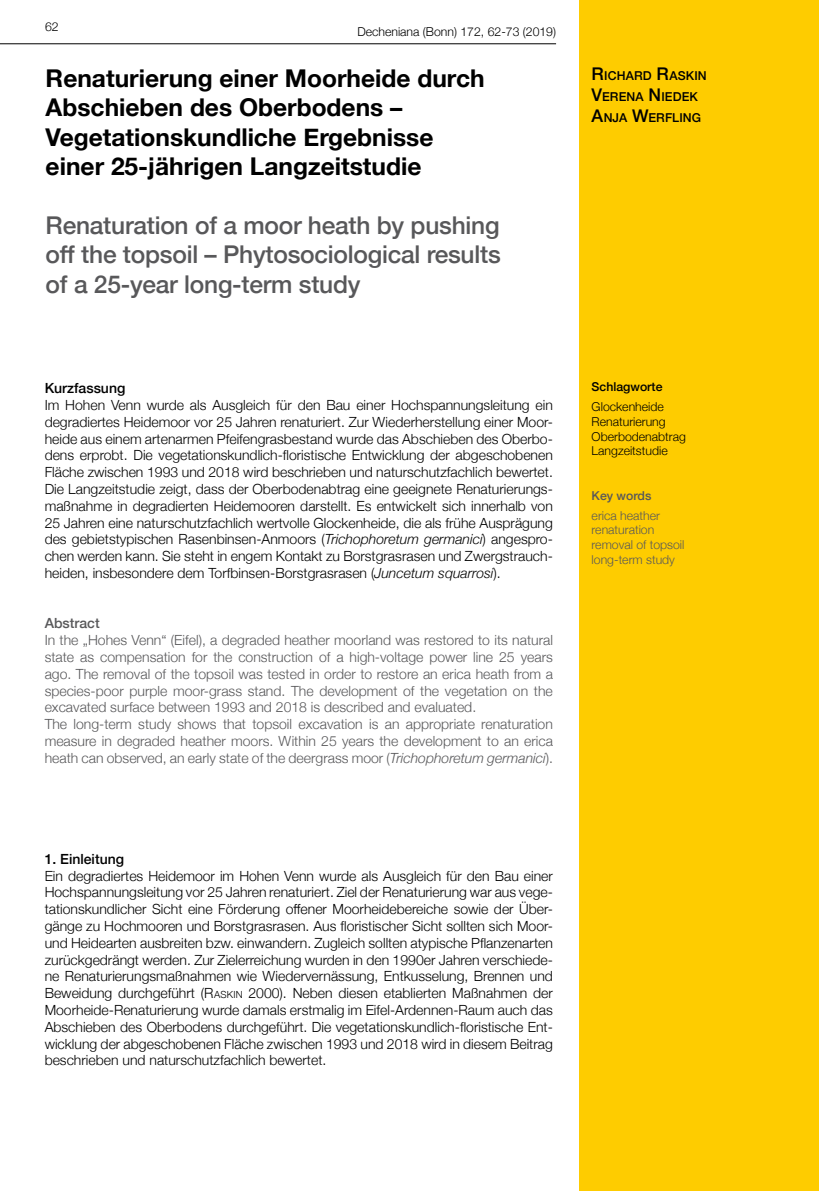
<style>
.page{position:relative;width:819px;height:1191px;background:#fff}
.page>*{position:absolute;margin:0;border:0;box-sizing:border-box;transform-origin:0 0}
.t1{font:700 24.5px/29.4px "Helvetica Neue";color:#000}
.t2{font:500 24.5px/29.4px "Helvetica Neue";letter-spacing:-.01em;color:#58585a;text-align:justify}
.t3{font:300 14px/16.8px "Helvetica Neue";color:#000;text-align:justify}
.t4{font:300 14px/16.8px "Helvetica Neue";color:#58585a}
.t5{font:500 14px "Helvetica Neue";color:#000}
.t6{font:500 14px "Helvetica Neue";color:#58585a}
.t7{font:300 12.25px/14.7px "Helvetica Neue";color:#000}
.t8{font:300 12.25px/14.7px "Helvetica Neue";color:#58585a}
.t9{font:500 12.25px/21px "Helvetica Neue";letter-spacing:.01em;color:#000}
.t10{font:500 12.25px "Helvetica Neue";color:#000}
.t11{font:500 12.25px "Helvetica Neue";color:#58585a}
.s1{font-style:italic}
.s2{font-style:inherit}
.s3{font-size:9.8px}
.s4{font-size:17.5px}
</style>
<div class="page">
<hr style="left:0;top:43px;width:556px;height:1px;background:#000">
<div style="left:580px;top:0;width:239px;height:1191px;background:#fecc00"></div>
<p class="t7" style="left:45px;top:18px;width:15px">62</p>
<p class="t7" style="left:357px;top:23px;width:200px">Decheniana (Bonn) 172, 62-73 (2019)</p>
<h1 class="t1" style="left:46px;top:64px;width:440px">Renaturierung einer Moorheide durch Abschieben des Oberbodens – Vegetationskundliche Ergebnisse einer 25-jährigen Langzeitstudie</h1>
<h1 class="t2" style="left:46px;top:208px;width:456px">Renaturation of a moor heath by pushing off the topsoil – Phytosociological results of a 25-year long-term study</h1>
<p class="t5" style="left:45px;top:377px;width:82px">Kurzfassung</p>
<p class="t3" style="left:45px;top:395px;width:510px">Im Hohen Venn wurde als Ausgleich für den Bau einer Hochspannungsleitung ein degradiertes Heidemoor vor 25 Jahren renaturiert. Zur Wiederherstellung einer Moor&shy;heide aus einem artenarmen Pfeifengrasbestand wurde das Abschieben des Oberbo&shy;dens erprobt. Die vegetationskundlich-floristische Entwicklung der abgeschobenen Fläche zwischen 1993 und 2018 wird beschrieben und naturschutzfachlich bewertet.<br>Die Langzeitstudie zeigt, dass der Oberbodenabtrag eine geeignete Renaturierungs&shy;maßnahme in degradierten Heidemooren darstellt. Es entwickelt sich innerhalb von 25 Jahren eine naturschutzfachlich wertvolle Glockenheide, die als frühe Ausprägung des gebietstypischen Rasenbinsen-Anmoors (<span class="s1">Trichophoretum germanici</span>) angespro&shy;chen werden kann. Sie steht in engem Kontakt zu Borstgrasrasen und Zwergstrauch&shy;heiden, insbesondere dem Torfbinsen-Borstgrasrasen (<span class="s1">Juncetum squarrosi</span>).</p>
<p class="t6" style="left:45px;top:612px;width:56px">Abstract</p>
<p class="t4" style="left:45px;top:631px;width:510px">In the „Hohes Venn“ (Eifel), a degraded heather moorland was restored to its natural state as compensation for the construction of a high-voltage power line 25 years ago. The removal of the topsoil was tested in order to restore an erica heath from a species-poor purple moor-grass stand. The development of the vegetation on the excavated surface between 1993 and 2018 is described and evaluated.<br>The long-term study shows that topsoil excavation is an appropriate renaturation measure in degraded heather moors. Within 25 years the development to an erica heath can observed, an early state of the deergrass moor (<span class="s1">Trichophoretum germanici</span>).</p>
<p class="t5" style="left:45px;top:847px;width:81px">1. Einleitung</p>
<p class="t3" style="left:45px;top:866px;width:510px">Ein degradiertes Heidemoor im Hohen Venn wurde als Ausgleich für den Bau einer Hochspannungsleitung vor 25 Jahren renaturiert. Ziel der Renaturierung war aus vege&shy;tationskundlicher Sicht eine Förderung offener Moorheidebereiche sowie der Über&shy;gänge zu Hochmooren und Borstgrasrasen. Aus floristischer Sicht sollten sich Moor&shy;und Heidearten ausbreiten bzw. einwandern. Zugleich sollten atypische Pflanzenarten zurückgedrängt werden. Zur Zielerreichung wurden in den 1990er Jahren verschiede&shy;ne Renaturierungsmaßnahmen wie Wiedervernässung, Entkusselung, Brennen und Beweidung durchgeführt (<span class="s2">R</span><span class="s3">ASKIN</span> 2000). Neben diesen etablierten Maßnahmen der Moorheide-Renaturierung wurde damals erstmalig im Eifel-Ardennen-Raum auch das Abschieben des Oberbodens durchgeführt. Die vegetationskundlich-floristische Ent&shy;wicklung der abgeschobenen Fläche zwischen 1993 und 2018 wird in diesem Beitrag beschrieben und naturschutzfachlich bewertet.</p>
<p class="t9" style="left:591px;top:64px;width:117px"><span class="s4">R</span>ICHARD <span class="s4">R</span>ASKIN<br><span class="s4">V</span>ERENA <span class="s4">N</span> IEDEK<br><span class="s4">A</span>NJA <span class="s4">W</span>ERFLING</p>
<p class="t10" style="left:591px;top:377px;width:72px">Schlagworte</p>
<p class="t7" style="left:591px;top:399px;width:96px">Glockenheide<br>Renaturierung<br>Oberbodenabtrag<br>Langzeitstudie</p>
<p class="t11" style="left:591px;top:485px;width:61px">Key words</p>
<p class="t8" style="left:591px;top:507px;width:94px">erica heather renaturation removal of topsoil long-term study</p>
</div>
